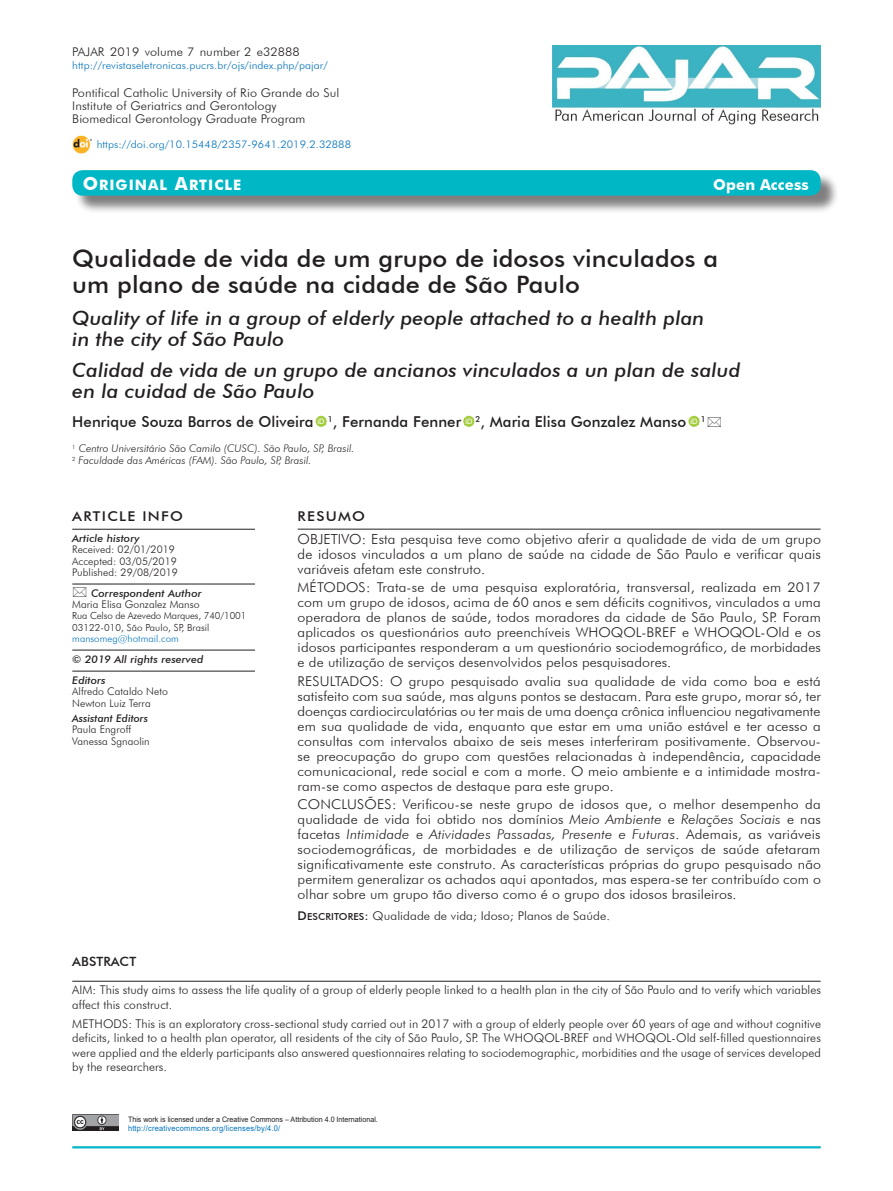
<style>
.page{position:relative;width:893px;height:1191px;background:#fff}
.page>*{position:absolute;margin:0;border:0;box-sizing:border-box;transform-origin:0 0}
.t1{font:500 24px/25.5px "Futura BT";letter-spacing:.005em;color:#231f20;scale:1.05 1}
.t2{font:italic 500 19.5px/21px "Futura BT";letter-spacing:.005em;color:#231f20;scale:1.05 1}
.t3{font:500 15px "Futura BT";letter-spacing:.005em;color:#231f20}
.t4{font:700 15px "Futura BT";letter-spacing:.005em;color:#fff}
.t5{font:14.4px "Futura BT Bold SC800";letter-spacing:.07em;color:#fff}
.t6{font:300 13.95px/15px "Futura BT";letter-spacing:.005em;color:#231f20;text-align:justify}
.t7{font:300 13.5px/15px "Futura BT";letter-spacing:.005em;color:#231f20;text-align:justify;scale:1.05 1}
.t8{font:500 13.5px "Futura BT";letter-spacing:.085em;color:#231f20;scale:1.1 1}
.t9{font:500 12.75px "Futura BT";letter-spacing:.005em;color:#231f20;scale:1.05 1}
.t10{font:300 12px/14.2px "Futura BT";letter-spacing:.005em;color:#231f20}
.t11{font:300 12px/12.8px "Futura BT";letter-spacing:.005em;color:#231f20;scale:1.05 1}
.t12{font:300 10.5px/11.2px "Futura BT";letter-spacing:.005em;color:#231f20}
.t13{font:300 10.5px "Futura BT";letter-spacing:.005em;color:#0072bc;scale:1.05 1}
.t14{font:italic 300 10.5px/12px "Futura BT";letter-spacing:.005em;color:#231f20}
.t15{font:italic 500 10.5px/21px "Futura BT";letter-spacing:.005em;color:#231f20;scale:1.05 1}
.t16{font:italic 500 10.5px "Futura BT";letter-spacing:.005em;color:#231f20}
.t17{font:300 9.75px/11.2px "Futura BT";letter-spacing:-.01em;color:#231f20}
.t18{font:300 9.75px "Futura BT";letter-spacing:.005em;color:#0072bc}
.t19{font:7.8px "Arial";letter-spacing:.025em;color:#0072bc;scale:.95 1}
.t20{font:7.5px "Arial";color:#231f20;scale:.95 1}
.s1{font-size:18px}
.s2{font-style:italic}
.s3{font-family:"Futura BT Medium SC800";font-weight:400}
.s4{font-family:"Futura BT Medium SC800";font-weight:400;font-size:9.6px}
</style>
<div class="page">
<hr style="left:72px;top:1146px;width:749px;height:2px;background:#00b7c5">
<img style="left:72px;top:1114px;width:47px;height:16px">
<img style="left:73px;top:136px;width:19px;height:17px">
<img style="left:552px;top:46px;width:269px;height:79px">
<div style="left:75px;top:172px;width:764px;height:42px;background:#231f20;opacity:.58"></div>
<div style="left:72px;top:170px;width:749px;height:26px;background:#00b7c5;border-radius:10px"></div>
<hr style="left:72px;top:529px;width:183px;height:1px;background:#231f20">
<hr style="left:72px;top:584px;width:183px;height:1px;background:#231f20">
<hr style="left:72px;top:650px;width:183px;height:1px;background:#231f20">
<hr style="left:72px;top:671px;width:183px;height:1px;background:#231f20">
<div style="left:316px;top:416px;width:11px;height:11px;background:#a5cd41;border-radius:50%"></div>
<div style="left:463px;top:416px;width:11px;height:11px;background:#a5cd41;border-radius:50%"></div>
<svg style="left:688px;top:416px;width:12px;height:11px"></svg>
<div style="left:690px;top:418px;width:8px;height:7px;background:#a5cd41"></div>
<hr style="left:298px;top:529px;width:523px;height:1px;background:#231f20">
<hr style="left:72px;top:981px;width:749px;height:1px;background:#231f20">
<p class="t11" style="left:72px;top:45px;width:218px">PAJAR 2019 volume 7 number 2 e32888</p>
<p class="t13" style="left:72px;top:59px;width:245px">http://revistaseletronicas.pucrs.br/ojs/index.php/pajar/</p>
<p class="t11" style="left:72px;top:87px;width:256px">Pontifical Catholic University of Rio Grande do Sul<br>Institute of Geriatrics and Gerontology<br>Biomedical Gerontology Graduate Program</p>
<p class="t13" style="left:97px;top:138px;width:244px">https://doi.org/10.15448/2357-9641.2019.2.32888</p>
<p class="t5" style="left:83px;top:176px;width:160px"><span class="s1">O</span>RIGINAL <span class="s1">A</span>RTICLE</p>
<p class="t4" style="left:713px;top:175px;width:97px">Open Access</p>
<h1 class="t1" style="left:72px;top:246px;width:617px">Qualidade de vida de um grupo de idosos vinculados a um plano de saúde na cidade de São Paulo</h1>
<h2 class="t2" style="left:72px;top:307px;width:603px">Quality of life in a group of elderly people attached to a health plan in the city of São Paulo</h2>
<h2 class="t2" style="left:72px;top:360px;width:638px">Calidad de vida de un grupo de ancianos vinculados a un plan de salud en la cuidad de São Paulo</h2>
<p class="t3" style="left:72px;top:412px;width:635px">Henrique Souza Barros de Oliveira <sup>iD</sup> <sup>1</sup>, Fernanda Fenner <sup>iD</sup> <sup>2</sup>, Maria Elisa Gonzalez Manso <sup>iD</sup> <sup>1</sup></p>
<p class="t14" style="left:72px;top:442px;width:284px"><sup>1</sup> Centro Universitário São Camilo (CUSC). São Paulo, SP, Brasil.<br><sup>2</sup> Faculdade das Américas (FAM). São Paulo, SP, Brasil.</p>
<p class="t8" style="left:72px;top:508px;width:102px">ARTICLE INFO</p>
<p class="t15" style="left:72px;top:528px;width:66px">Article history</p>
<p class="t12" style="left:72px;top:544px;width:107px">Received: 02/01/2019<br>Accepted: 03/05/2019<br>Published: 29/08/2019</p>
<p class="t15" style="left:91px;top:582px;width:107px">Correspondent Author</p>
<p class="t12" style="left:72px;top:599px;width:129px">Maria Elisa Gonzalez Manso</p>
<p class="t17" style="left:72px;top:610px;width:176px">Rua Celso de Azevedo Marques, 740/1001<br>03122-010, São Paulo, SP, Brasil</p>
<p class="t18" style="left:72px;top:632px;width:108px">mansomeg@hotmail.com</p>
<p class="t15" style="left:72px;top:648px;width:126px">© 2019 All rights reserved<br>Editors</p>
<p class="t12" style="left:72px;top:686px;width:97px">Alfredo Cataldo Neto<br>Newton Luiz Terra</p>
<p class="t16" style="left:72px;top:712px;width:77px">Assistant Editors</p>
<p class="t12" style="left:72px;top:724px;width:79px">Paula Engroff<br>Vanessa Sgnaolin</p>
<p class="t8" style="left:298px;top:508px;width:63px">RESUMO</p>
<p class="t6" style="left:298px;top:531px;width:525px">OBJETIVO: Esta pesquisa teve como objetivo aferir a qualidade de vida de um grupo de idosos vinculados a um plano de saúde na cidade de São Paulo e verificar quais variáveis afetam este construto.</p>
<p class="t7" style="left:298px;top:580px;width:500px">MÉTODOS: Trata-se de uma pesquisa exploratória, transversal, realizada em 2017 com um grupo de idosos, acima de 60 anos e sem déficits cognitivos, vinculados a uma operadora de planos de saúde, todos moradores da cidade de São Paulo, SP. Foram aplicados os questionários auto preenchíveis WHOQOL-BREF e WHOQOL-Old e os idosos participantes responderam a um questionário sociodemográfico, de morbidades e de utilização de serviços desenvolvidos pelos pesquisadores.</p>
<p class="t7" style="left:298px;top:673px;width:500px">RESULTADOS: O grupo pesquisado avalia sua qualidade de vida como boa e está satisfeito com sua saúde, mas alguns pontos se destacam. Para este grupo, morar só, ter doenças cardiocirculatórias ou ter mais de uma doença crônica influenciou negativamente em sua qualidade de vida, enquanto que estar em uma união estável e ter acesso a consultas com intervalos abaixo de seis meses interferiram positivamente. Observou&shy;se preocupação do grupo com questões relacionadas à independência, capacidade comunicacional, rede social e com a morte. O meio ambiente e a intimidade mostra&shy;ram-se como aspectos de destaque para este grupo.</p>
<p class="t7" style="left:298px;top:796px;width:500px">CONCLUSÕES: Verificou-se neste grupo de idosos que, o melhor desempenho da qualidade de vida foi obtido nos domínios <span class="s2">Meio Ambiente</span> e <span class="s2">Relações Sociais</span> e nas facetas <span class="s2">Intimidade</span> e <span class="s2">Atividades Passadas, Presente e Futuras</span>. Ademais, as variáveis sociodemográficas, de morbidades e de utilização de serviços de saúde afetaram significativamente este construto. As características próprias do grupo pesquisado não permitem generalizar os achados aqui apontados, mas espera-se ter contribuído com o olhar sobre um grupo tão diverso como é o grupo dos idosos brasileiros.</p>
<p class="t11" style="left:298px;top:909px;width:299px"><span class="s3">D</span><span class="s4">ESCRITORES</span><span class="s3">:</span> Qualidade de vida; Idoso; Planos de Saúde.</p>
<p class="t9" style="left:72px;top:953px;width:62px">ABSTRACT</p>
<p class="t10" style="left:72px;top:983px;width:750px">AIM: This study aims to assess the life quality of a group of elderly people linked to a health plan in the city of São Paulo and to verify which variables affect this construct.</p>
<p class="t10" style="left:72px;top:1016px;width:750px;text-align:justify">METHODS: This is an exploratory cross-sectional study carried out in 2017 with a group of elderly people over 60 years of age and without cognitive deficits, linked to a health plan operator, all residents of the city of São Paulo, SP. The WHOQOL-BREF and WHOQOL-Old self-filled questionnaires were applied and the elderly participants also answered questionnaires relating to sociodemographic, morbidities and the usage of services developed by the researchers.</p>
<p class="t20" style="left:128px;top:1113px;width:265px">This work is licensed under a Creative Commons – Attribution 4.0 International.</p>
<p class="t19" style="left:128px;top:1123px;width:162px">http://creativecommons.org/licenses/by/4.0/</p>
</div>
